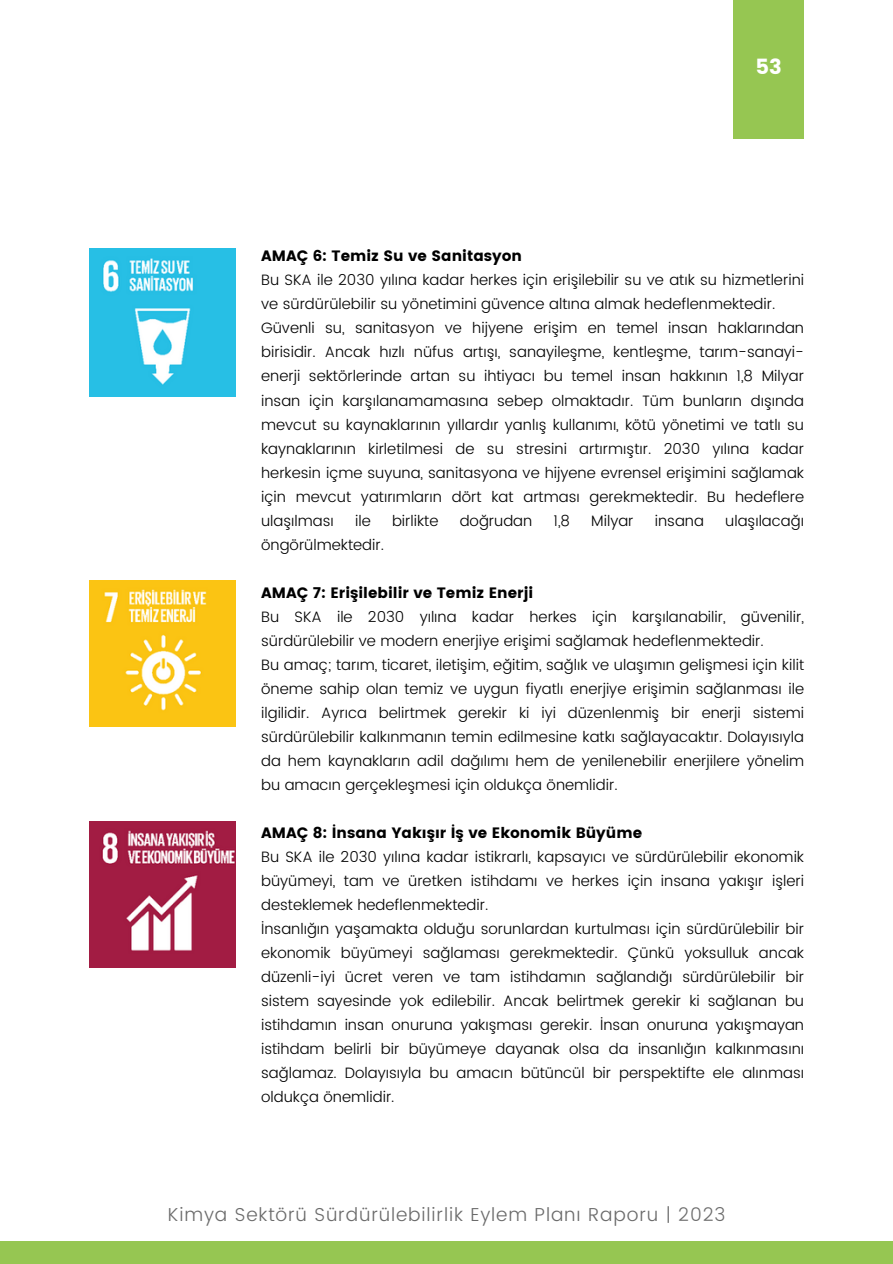
<style>
.page{position:relative;width:893px;height:1264px;background:#fff}
.page>*{position:absolute;margin:0;border:0;box-sizing:border-box;transform-origin:0 0}
.t1{font:21px "Poppins";color:#fff}
.t2{font:300 18.75px "Poppins";letter-spacing:.045em;color:#6b6b6b}
.t3{font:300 15px/24px "Poppins";color:#000;text-align:justify}
.t4{font:15px "Poppins";color:#000}
</style>
<div class="page">
<div style="left:0;top:1241px;width:892px;height:22px;background:#96c652"></div>
<div style="left:733px;top:0;width:71px;height:138px;background:#96c652"></div>
<img style="left:89px;top:249px;width:147px;height:147px">
<img style="left:89px;top:580px;width:147px;height:146px">
<img style="left:89px;top:821px;width:147px;height:146px">
<p class="t1" style="left:755px;top:55px;width:28px">53</p>
<p class="t4" style="left:261px;top:247px;width:262px">AMAÇ 6: Temiz Su ve Sanitasyon</p>
<p class="t3" style="left:261px;top:268px;width:544px">Bu SKA ile 2030 yılına kadar herkes için erişilebilir su ve atık su hizmetlerini ve sürdürülebilir su yönetimini güvence altına almak hedeflenmektedir.</p>
<p class="t3" style="left:261px;top:316px;width:544px">Güvenli su, sanitasyon ve hijyene erişim en temel insan haklarından birisidir. Ancak hızlı nüfus artışı, sanayileşme, kentleşme, tarım-sanayi&shy;enerji sektörlerinde artan su ihtiyacı bu temel insan hakkının 1,8 Milyar insan için karşılanamamasına sebep olmaktadır. Tüm bunların dışında mevcut su kaynaklarının yıllardır yanlış kullanımı, kötü yönetimi ve tatlı su kaynaklarının kirletilmesi de su stresini artırmıştır. 2030 yılına kadar herkesin içme suyuna, sanitasyona ve hijyene evrensel erişimini sağlamak için mevcut yatırımların dört kat artması gerekmektedir. Bu hedeflere ulaşılması</p>
<p class="t3" style="left:355px;top:508px;width:17px">ile</p>
<p class="t3" style="left:392px;top:508px;width:48px">birlikte</p>
<p class="t3" style="left:459px;top:508px;width:74px">doğrudan</p>
<p class="t3" style="left:553px;top:508px;width:18px">1,8</p>
<p class="t3" style="left:591px;top:508px;width:44px">Milyar</p>
<p class="t3" style="left:654px;top:508px;width:51px">insana</p>
<p class="t3" style="left:725px;top:508px;width:80px">ulaşılacağı</p>
<p class="t3" style="left:261px;top:532px;width:124px">öngörülmektedir.</p>
<p class="t4" style="left:261px;top:583px;width:274px">AMAÇ 7: Erişilebilir ve Temiz Enerji</p>
<p class="t3" style="left:261px;top:604px;width:544px">Bu SKA ile 2030 yılına kadar herkes için karşılanabilir, güvenilir, sürdürülebilir ve modern enerjiye erişimi sağlamak hedeflenmektedir.</p>
<p class="t3" style="left:261px;top:652px;width:544px">Bu amaç; tarım, ticaret, iletişim, eğitim, sağlık ve ulaşımın gelişmesi için kilit öneme sahip olan temiz ve uygun fiyatlı enerjiye erişimin sağlanması ile ilgilidir. Ayrıca belirtmek gerekir ki iyi düzenlenmiş bir enerji sistemi sürdürülebilir kalkınmanın temin edilmesine katkı sağlayacaktır. Dolayısıyla da hem kaynakların adil dağılımı hem de yenilenebilir enerjilere yönelim bu amacın gerçekleşmesi için oldukça önemlidir.</p>
<p class="t4" style="left:261px;top:823px;width:382px">AMAÇ 8: İnsana Yakışır İş ve Ekonomik Büyüme</p>
<p class="t3" style="left:261px;top:844px;width:544px">Bu SKA ile 2030 yılına kadar istikrarlı, kapsayıcı ve sürdürülebilir ekonomik büyümeyi, tam ve üretken istihdamı ve herkes için insana yakışır işleri desteklemek hedeflenmektedir.</p>
<p class="t3" style="left:261px;top:916px;width:544px">İnsanlığın yaşamakta olduğu sorunlardan kurtulması için sürdürülebilir bir ekonomik büyümeyi sağlaması gerekmektedir. Çünkü yoksulluk ancak düzenli-iyi ücret veren ve tam istihdamın sağlandığı sürdürülebilir bir sistem sayesinde yok edilebilir. Ancak belirtmek gerekir ki sağlanan bu istihdamın insan onuruna yakışması gerekir. İnsan onuruna yakışmayan istihdam belirli bir büyümeye dayanak olsa da insanlığın kalkınmasını sağlamaz. Dolayısıyla bu amacın bütüncül bir perspektifte ele alınması oldukça önemlidir.</p>
<p class="t2" style="left:168px;top:1203px;width:559px">Kimya Sektörü Sürdürülebilirlik Eylem Planı Raporu | 2023</p>
</div>
